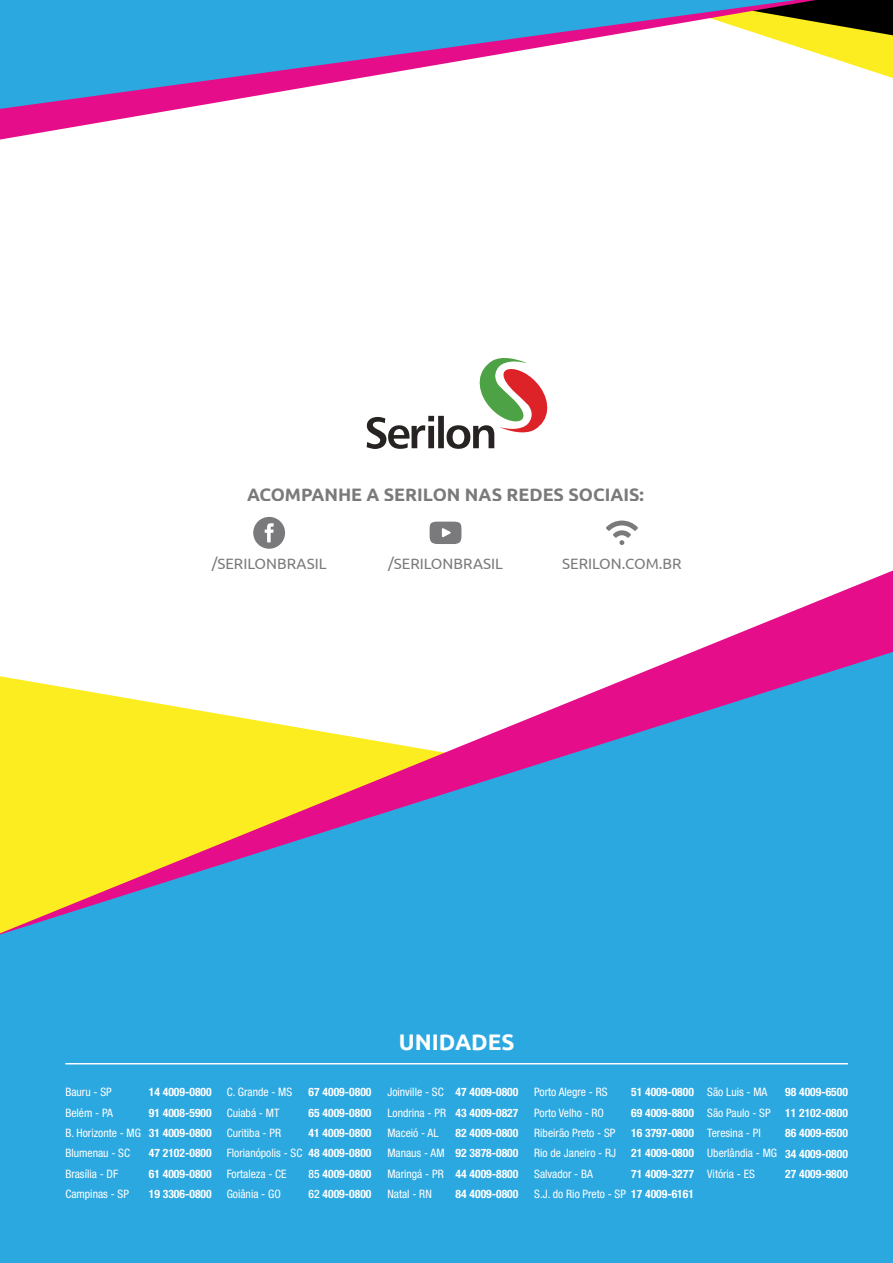
<style>
.page{position:relative;width:893px;height:1263px;background:#fff}
.page>*{position:absolute;margin:0;border:0;box-sizing:border-box;transform-origin:0 0}
.t1{font:700 22.5px "Ubuntu";color:#fff}
.t2{font:700 18px "Ubuntu";color:#414042}
.t3{font:15px "Ubuntu";color:#414042}
.t4{font:condensed 11.55px/20.4px "Helvetica Neue LT Std";color:#fff}
.t5{font:700 condensed 11.55px/20.4px "Helvetica Neue LT Std";color:#fff;text-align:justify}
.s1{font-weight:700}
.s2{font-weight:500}
</style>
<div class="page">
<svg style="left:816px;top:0;width:77px;height:78px"></svg>
<svg style="left:0;top:0;width:816px;height:140px"></svg>
<div style="left:0;top:934px;width:893px;height:329px;background:#2ca8e0"></div>
<svg style="left:0;top:570px;width:893px;height:364px"></svg>
<hr style="left:65px;top:1063px;width:783px;height:1px;background:#fff">
<svg style="left:253px;top:517px;width:32px;height:32px"></svg>
<svg style="left:430px;top:522px;width:31px;height:22px"></svg>
<svg style="left:606px;top:520px;width:32px;height:25px"></svg>
<svg style="left:367px;top:358px;width:181px;height:91px"></svg>
<h2 class="t2" style="left:247px;top:483px;width:399px">ACOMPANHE A SERILON NAS REDES SOCIAIS:</h2>
<p class="t3" style="left:212px;top:554px;width:116px">/SERILONBRASIL</p>
<p class="t3" style="left:388px;top:554px;width:116px">/SERILONBRASIL</p>
<p class="t3" style="left:562px;top:554px;width:121px">SERILON.COM.BR</p>
<h1 class="t1" style="left:399px;top:1028px;width:117px">UNIDADES</h1>
<p class="t4" style="left:65px;top:1082px;width:77px">Bauru - SP<br>Belém - PA<br>B. Horizonte - MG<br>Blumenau - SC<br>Brasília - DF<br>Campinas - SP</p>
<p class="t4" style="left:227px;top:1082px;width:77px">C. Grande - MS<br>Cuiabá - MT<br>Curitiba - PR<br>Florianópolis - SC<br>Fortaleza - CE<br>Goiânia - GO</p>
<p class="t4" style="left:387px;top:1082px;width:60px">Joinville - SC<br>Londrina - PR<br>Maceió - AL<br>Manaus - AM<br>Maringá - PR<br>Natal - RN</p>
<p class="t4" style="left:534px;top:1082px;width:161px">Porto Alegre - RS<br>Porto Velho - RO<br>Ribeirão Preto - SP<br>Rio de Janeiro - RJ<br>Salvador - BA<br>S.J. do Rio Preto - SP <span class="s1">17 4009-6161</span></p>
<p class="t4" style="left:707px;top:1082px;width:71px">São Luis - MA<br>São Paulo - SP<br>Teresina - PI<br>Uberlândia - MG<br>Vitória - ES</p>
<p class="t5" style="left:149px;top:1082px;width:64px">14 4009-0800<br>91 4008-5900<br>31 4009-0800<br>47 2102-0800<br>61 4009-0800<br>19 3306-0800</p>
<p class="t5" style="left:309px;top:1082px;width:64px">67 4009-0800<br>65 4009-0800<br>41 4009-0800<br>48 4009-0800<br><span class="s2">85</span> 4009-0800<br><span class="s2">62</span> 4009-0800</p>
<p class="t5" style="left:456px;top:1082px;width:64px">47 4009-0800<br>43 4009-0827<br>82 4009-0800<br>92 3878-0800<br>44 4009-8800<br>84 4009-0800</p>
<p class="t5" style="left:631px;top:1082px;width:64px">51 4009-0800<br>69 4009-8800<br>16 3797-0800<br>21 4009-0800<br>71 4009-3277</p>
<p class="t5" style="left:785px;top:1082px;width:64px">98 4009-6500<br>11 2102-0800<br>86 4009-6500<br>34 4009-0800<br>27 4009-9800</p>
</div>
